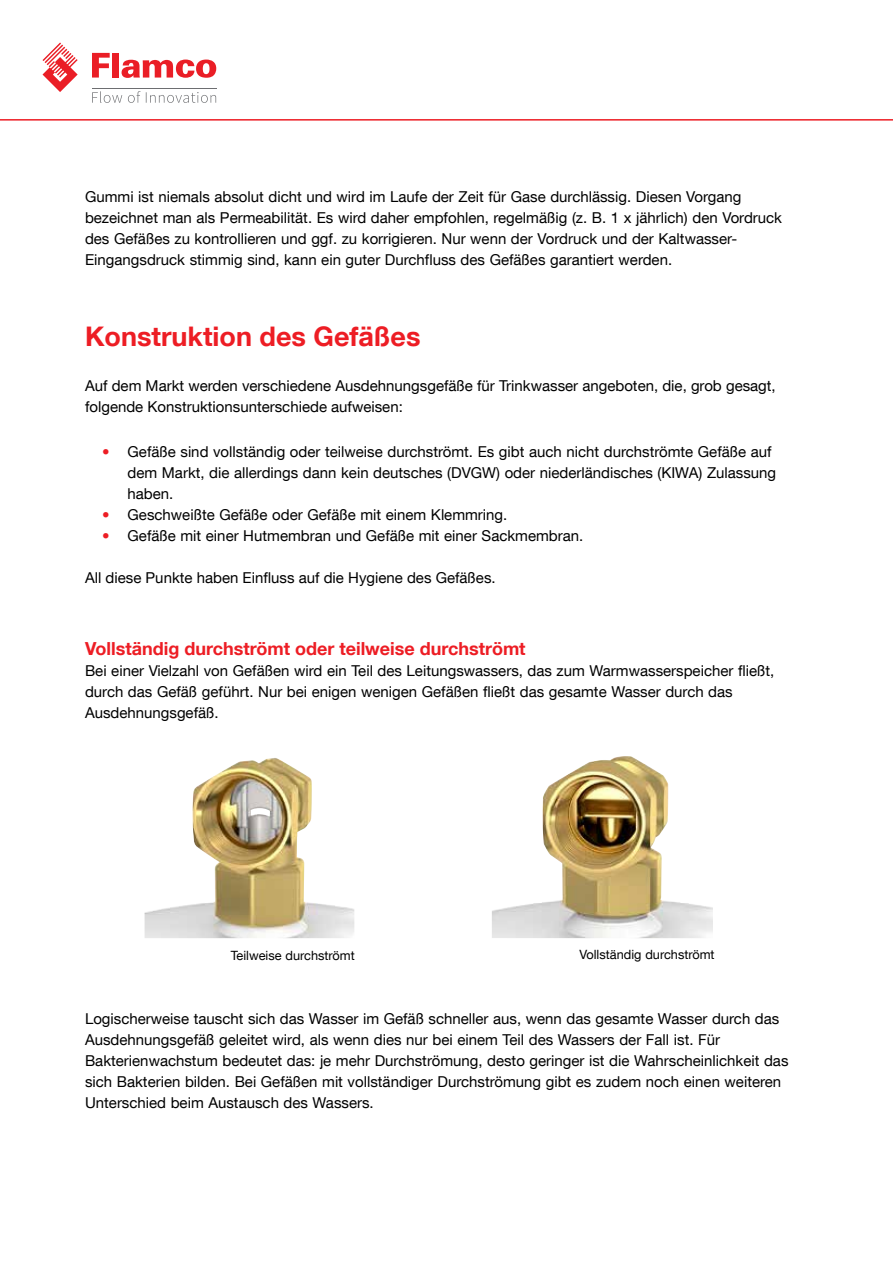
<style>
.page{position:relative;width:893px;height:1263px;background:#fff}
.page>*{position:absolute;margin:0;border:0;box-sizing:border-box;transform-origin:0 0}
.t1{font:700 27px "Helvetica Neue LT Com";color:#ed1d24}
.t2{font:700 18px "Helvetica Neue LT Com";color:#ed1d24}
.t3{font:15px/21px "Helvetica Neue LT Com";color:#000}
.t4{font:12.75px "Helvetica Neue LT Com";color:#000}
.s1{color:#ed1d24}
</style>
<div class="page">
<svg style="left:0;top:42px;width:893px;height:79px"></svg>
<svg style="left:92px;top:53px;width:18px;height:25px"></svg>
<div style="left:112px;top:53px;width:7px;height:25px;background:#ea1e26"></div>
<svg style="left:122px;top:60px;width:94px;height:18px"></svg>
<svg style="left:43px;top:43px;width:35px;height:49px"></svg>
<svg style="left:92px;top:91px;width:124px;height:12px"></svg>
<hr style="left:92px;top:88px;width:125px;height:1px;background:#6d6e71">
<img style="left:145px;top:758px;width:209px;height:180px">
<img style="left:492px;top:756px;width:221px;height:182px">
<p class="t3" style="left:85px;top:186px;width:698px">Gummi ist niemals absolut dicht und wird im Laufe der Zeit für Gase durchlässig. Diesen Vorgang bezeichnet man als Permeabilität. Es wird daher empfohlen, regelmäßig (z. B. 1 x jährlich) den Vordruck des Gefäßes zu kontrollieren und ggf. zu korrigieren. Nur wenn der Vordruck und der Kaltwasser-Eingangsdruck stimmig sind, kann ein guter Durchfluss des Gefäßes garantiert werden.</p>
<h1 class="t1" style="left:85px;top:319px;width:337px">Konstruktion des Gefäßes</h1>
<p class="t3" style="left:85px;top:375px;width:692px">Auf dem Markt werden verschiedene Ausdehnungsgefäße für Trinkwasser angeboten, die, grob gesagt, folgende Konstruktionsunterschiede aufweisen:</p>
<p class="t3" style="left:128px;top:441px;width:650px;text-indent:-26px"><span class="s1">•</span> Gefäße sind vollständig oder teilweise durchströmt. Es gibt auch nicht durchströmte Gefäße auf dem Markt, die allerdings dann kein deutsches (DVGW) oder niederländisches (KIWA) Zulassung haben.</p>
<p class="t3" style="left:102px;top:504px;width:407px"><span class="s1">•</span> Geschweißte Gefäße oder Gefäße mit einem Klemmring.</p>
<p class="t3" style="left:102px;top:525px;width:483px"><span class="s1">•</span> Gefäße mit einer Hutmembran und Gefäße mit einer Sackmembran.</p>
<p class="t3" style="left:85px;top:567px;width:412px">All diese Punkte haben Einfluss auf die Hygiene des Gefäßes.</p>
<p class="t2" style="left:85px;top:637px;width:442px">Vollständig durchströmt oder teilweise durchströmt</p>
<p class="t3" style="left:85px;top:660px;width:691px">Bei einer Vielzahl von Gefäßen wird ein Teil des Leitungswassers, das zum Warmwasserspeicher fließt, durch das Gefäß geführt. Nur bei enigen wenigen Gefäßen fließt das gesamte Wasser durch das<br>Ausdehnungsgefäß.</p>
<p class="t4" style="left:231px;top:947px;width:126px">Teilweise durchströmt</p>
<p class="t4" style="left:579px;top:947px;width:137px">Vollständig durchströmt</p>
<p class="t3" style="left:85px;top:1008px;width:705px">Logischerweise tauscht sich das Wasser im Gefäß schneller aus, wenn das gesamte Wasser durch das Ausdehnungsgefäß geleitet wird, als wenn dies nur bei einem Teil des Wassers der Fall ist. Für Bakterienwachstum bedeutet das: je mehr Durchströmung, desto geringer ist die Wahrscheinlichkeit das sich Bakterien bilden. Bei Gefäßen mit vollständiger Durchströmung gibt es zudem noch einen weiteren Unterschied beim Austausch des Wassers.</p>
</div>
